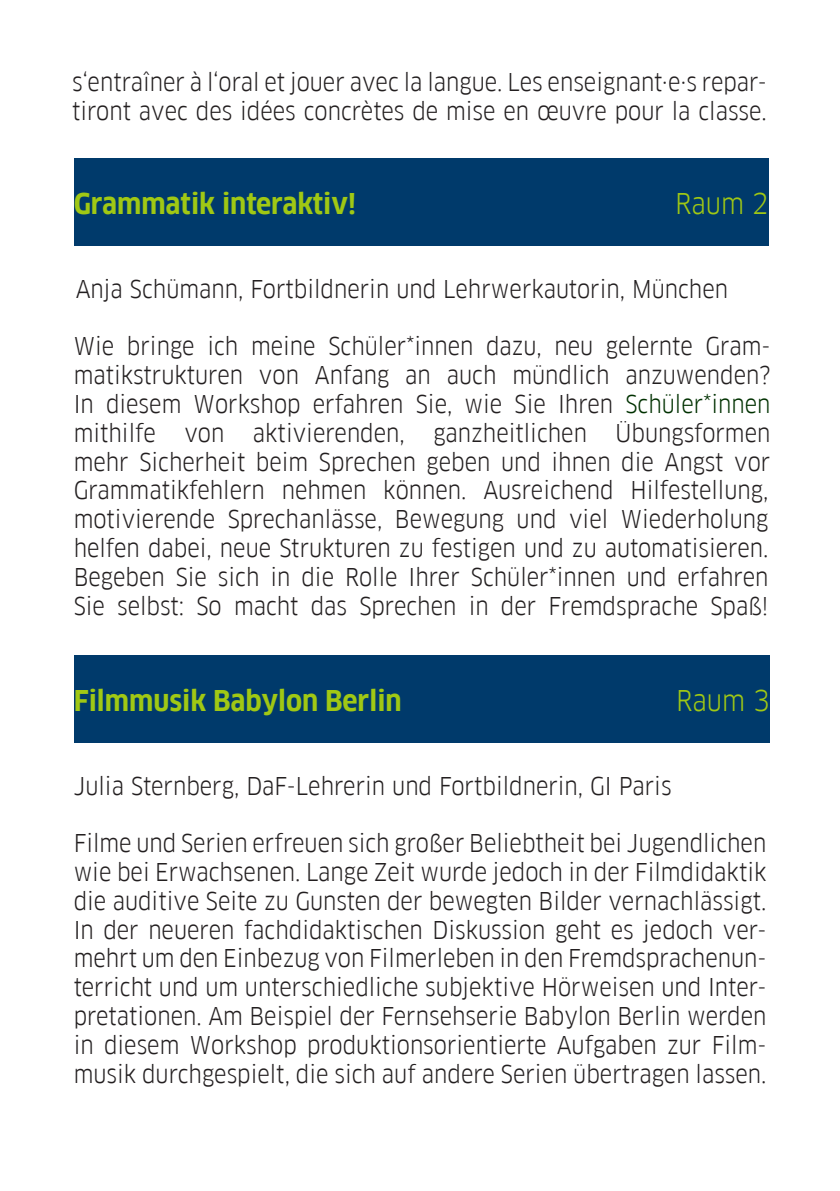
<style>
.page{position:relative;width:840px;height:1191px;background:#fff}
.page>*{position:absolute;margin:0;border:0;box-sizing:border-box;transform-origin:0 0}
.t1{font:700 28px "Goethe FF Clan";color:#a0c814}
.t2{font:28px "Goethe FF Clan";color:#a0c814}
.t3{font:24px/28.8px "Goethe FF Clan";color:#231f20;text-align:justify}
.s1{color:#003100}
</style>
<div class="page">
<div style="left:74px;top:159px;width:694px;height:87px;background:#003a6b"></div>
<div style="left:74px;top:655px;width:695px;height:87px;background:#003a6b"></div>
<p class="t3" style="left:72px;top:68px;width:696px">s‘entraîner à l‘oral et jouer avec la langue. Les enseignant·e·s repar&shy;tiront avec des idées concrètes de mise en œuvre pour la classe.</p>
<p class="t1" style="left:74px;top:188px;width:284px">Grammatik interaktiv!</p>
<p class="t2" style="left:674px;top:187px;width:95px">Raum 2</p>
<p class="t3" style="left:76px;top:274px;width:653px">Anja Schümann, Fortbildnerin und Lehrwerkautorin, München</p>
<p class="t3" style="left:74px;top:332px;width:698px">Wie bringe ich meine Schüler*innen dazu, neu gelernte Gram&shy;matikstrukturen von Anfang an auch mündlich anzuwenden?<br>In diesem Workshop erfahren Sie, wie Sie Ihren <span class="s1">Schüler*innen </span>mithilfe von aktivierenden, ganzheitlichen Übungsformen mehr Sicherheit beim Sprechen geben und ihnen die Angst vor Grammatikfehlern nehmen können. Ausreichend Hilfestellung, motivierende Sprechanlässe, Bewegung und viel Wiederholung helfen dabei, neue Strukturen zu festigen und zu automatisieren.<br>Begeben Sie sich in die Rolle Ihrer Schüler*innen und erfahren Sie selbst: So macht das Sprechen in der Fremdsprache Spaß!</p>
<p class="t1" style="left:74px;top:684px;width:329px">Filmmusik Babylon Berlin</p>
<p class="t2" style="left:676px;top:684px;width:95px">Raum 3</p>
<p class="t3" style="left:74px;top:771px;width:599px">Julia Sternberg, DaF-Lehrerin und Fortbildnerin, GI Paris</p>
<p class="t3" style="left:74px;top:829px;width:694px">Filme und Serien erfreuen sich großer Beliebtheit bei Jugendlichen wie bei Erwachsenen. Lange Zeit wurde jedoch in der Filmdidaktik die auditive Seite zu Gunsten der bewegten Bilder vernachlässigt.<br>In der neueren fachdidaktischen Diskussion geht es jedoch ver&shy;mehrt um den Einbezug von Filmerleben in den Fremdsprachenun&shy;terricht und um unterschiedliche subjektive Hörweisen und Inter&shy;pretationen. Am Beispiel der Fernsehserie Babylon Berlin werden in diesem Workshop produktionsorientierte Aufgaben zur Film&shy;musik durchgespielt, die sich auf andere Serien übertragen lassen.</p>
</div>
